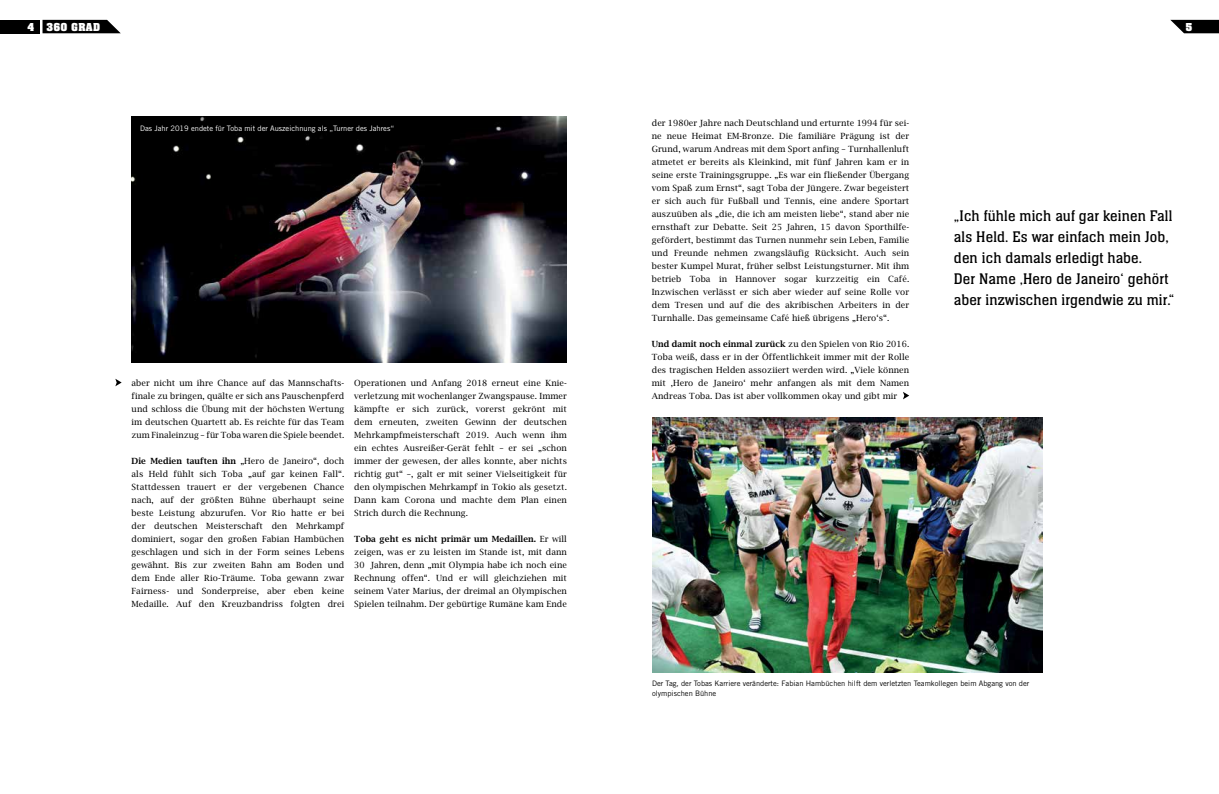
<style>
.page{position:relative;width:1219px;height:794px;background:#fff}
.page>*{position:absolute;margin:0;border:0;box-sizing:border-box;transform-origin:0 0}
.t1{font:16px/21px "Neue Aachen Pro";letter-spacing:.01em;color:#000}
.t2{font:700 12px "Neue Aachen Pro";letter-spacing:.02em;color:#fff}
.t3{font:8.5px/13px "Lucida Bright";letter-spacing:.01em;color:#000;text-align:justify}
.t4{font:7.5px/10px "Trade Gothic LT Std";color:#000}
.t5{font:7.5px "Trade Gothic LT Std";color:#fff}
.s1{font-weight:700}
</style>
<div class="page">
<img style="left:652px;top:417px;width:391px;height:255px">
<img style="left:132px;top:117px;width:435px;height:245px">
<svg style="left:115px;top:379px;width:7px;height:7px"></svg>
<svg style="left:903px;top:392px;width:6px;height:7px"></svg>
<svg style="left:1170px;top:20px;width:49px;height:13px"></svg>
<div style="left:0;top:20px;width:40px;height:13px;background:#000"></div>
<svg style="left:43px;top:20px;width:78px;height:13px"></svg>
<h2 class="t2" style="left:28px;top:20px;width:74px">4 360 Grad</h2>
<h2 class="t2" style="left:1185px;top:20px;width:8px">5</h2>
<p class="t5" style="left:140px;top:123px;width:255px">Das Jahr 2019 endete für Toba mit der Auszeichnung als „Turner des Jahres“</p>
<p class="t3" style="left:132px;top:377px;width:214px">aber nicht um ihre Chance auf das Mannschafts&shy;finale zu bringen, quälte er sich ans Pauschenpferd und schloss die Übung mit der höchsten Wertung im deutschen Quartett ab. Es reichte für das Team zum Finaleinzug – für Toba waren die Spiele beendet.</p>
<p class="t3" style="left:132px;top:455px;width:214px"><span class="s1">Die Medien tauften ihn</span> „Hero de Janeiro“, doch als Held fühlt sich Toba „auf gar keinen Fall“.<br>Stattdessen trauert er der vergebenen Chance nach, auf der größten Bühne überhaupt seine beste Leistung abzurufen. Vor Rio hatte er bei der deutschen Meisterschaft den Mehrkampf dominiert, sogar den großen Fabian Hambüchen geschlagen und sich in der Form seines Lebens gewähnt. Bis zur zweiten Bahn am Boden und dem Ende aller Rio-Träume. Toba gewann zwar Fairness- und Sonderpreise, aber eben keine Medaille. Auf den Kreuzbandriss folgten drei</p>
<p class="t3" style="left:354px;top:377px;width:214px">Operationen und Anfang 2018 erneut eine Knie&shy;verletzung mit wochenlanger Zwangspause. Immer kämpfte er sich zurück, vorerst gekrönt mit dem erneuten, zweiten Gewinn der deutschen Mehrkampfmeisterschaft 2019. Auch wenn ihm ein echtes Ausreißer-Gerät fehlt – er sei „schon immer der gewesen, der alles konnte, aber nichts richtig gut“ –, galt er mit seiner Vielseitigkeit für den olympischen Mehrkampf in Tokio als gesetzt.<br>Dann kam Corona und machte dem Plan einen Strich durch die Rechnung.</p>
<p class="t3" style="left:354px;top:533px;width:214px"><span class="s1">Toba geht es nicht primär um Medaillen.</span> Er will zeigen, was er zu leisten im Stande ist, mit dann 30 Jahren, denn „mit Olympia habe ich noch eine Rechnung offen“. Und er will gleichziehen mit seinem Vater Marius, der dreimal an Olympischen Spielen teilnahm. Der gebürtige Rumäne kam Ende</p>
<p class="t3" style="left:652px;top:117px;width:259px">der 1980er Jahre nach Deutschland und erturnte 1994 für sei&shy;ne neue Heimat EM-Bronze. Die familiäre Prägung ist der Grund, warum Andreas mit dem Sport anfing – Turnhallenluft atmetet er bereits als Kleinkind, mit fünf Jahren kam er in seine erste Trainingsgruppe. „Es war ein fließender Übergang vom Spaß zum Ernst“, sagt Toba der Jüngere. Zwar begeistert er sich auch für Fußball und Tennis, eine andere Sportart auszuüben als „die, die ich am meisten liebe“, stand aber nie ernsthaft zur Debatte. Seit 25 Jahren, 15 davon Sporthilfe&shy;gefördert, bestimmt das Turnen nunmehr sein Leben, Familie und Freunde nehmen zwangsläufig Rücksicht. Auch sein bester Kumpel Murat, früher selbst Leistungsturner. Mit ihm betrieb Toba in Hannover sogar kurzzeitig ein Café.<br>Inzwischen verlässt er sich aber wieder auf seine Rolle vor dem Tresen und auf die des akribischen Arbeiters in der Turnhalle. Das gemeinsame Café hieß übrigens „Hero‘s“.</p>
<p class="t3" style="left:652px;top:338px;width:259px"><span class="s1">Und damit noch einmal zurück</span> zu den Spielen von Rio 2016.<br>Toba weiß, dass er in der Öffentlichkeit immer mit der Rolle des tragischen Helden assoziiert werden wird. „Viele können mit ‚Hero de Janeiro‘ mehr anfangen als mit dem Namen Andreas Toba. Das ist aber vollkommen okay und gibt mir</p>
<h1 class="t1" style="left:954px;top:205px;width:222px">„Ich fühle mich auf gar keinen Fall als Held. Es war einfach mein Job, den ich damals erledigt habe.<br>Der Name ‚Hero de Janeiro‘ gehört aber inzwischen irgendwie zu mir.“</h1>
<p class="t4" style="left:652px;top:678px;width:379px">Der Tag, der Tobas Karriere veränderte: Fabian Hambüchen hilft dem verletzten Teamkollegen beim Abgang von der olympischen Bühne</p>
</div>
